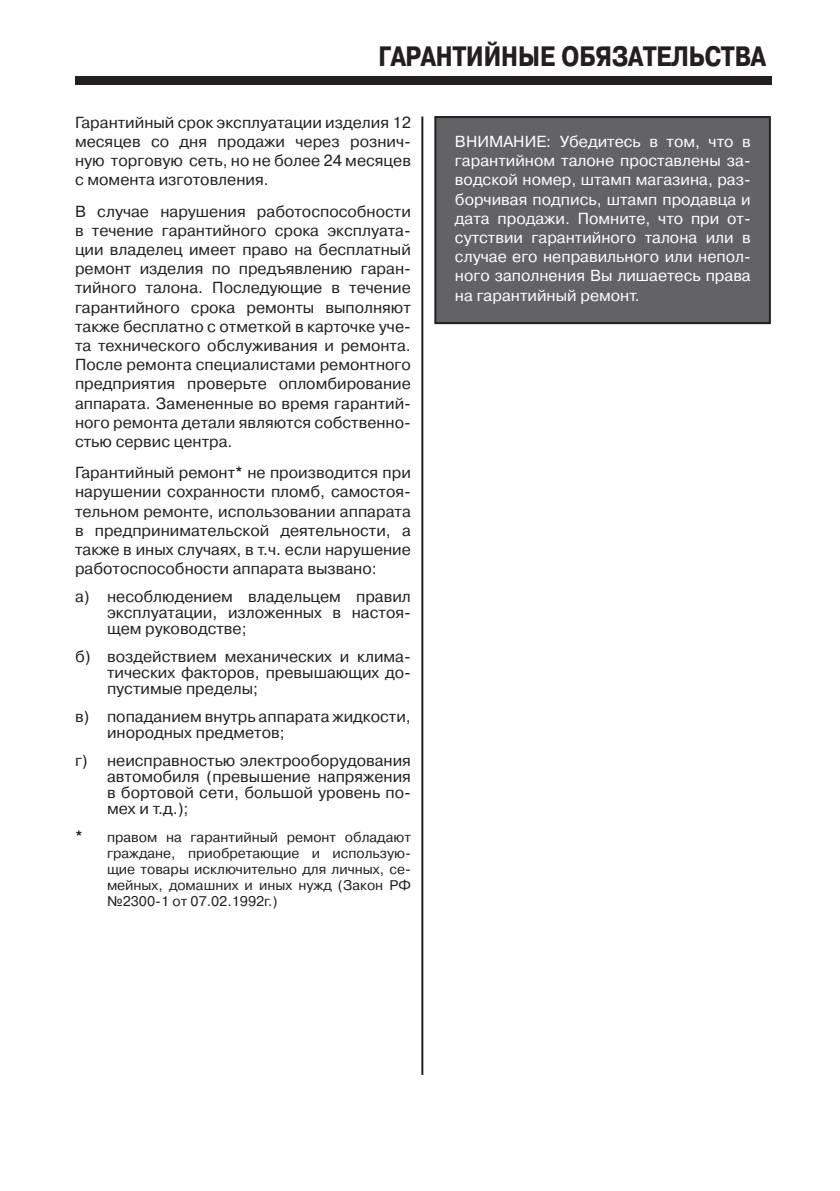
<style>
.page{position:relative;width:840px;height:1191px;background:#fff}
.page>*{position:absolute;margin:0;border:0;box-sizing:border-box;transform-origin:0 0}
.t1{font:700 28px "Pragmatica Cond C";color:#231f20}
.Text{font:16px/19.2px "Pragmatica C";color:#231f20;text-align:justify}
.Spisok_2{font:16px/16px "Pragmatica C";color:#231f20;text-align:justify}
.attention{font:16px/19.2px "Pragmatica C";color:#fff;text-align:justify}
.Spisok_2-2{font:14px/16px "Pragmatica C";color:#231f20;text-align:justify}
.s1{font-weight:700}
.s2{font-weight:700;font-size:16px}
</style>
<div class="page">
<div style="left:75px;top:76px;width:696px;height:8px;background:#231f20"></div>
<div style="left:435px;top:117px;width:334px;height:206px;background:#636366"></div>
<div style="left:434px;top:116px;width:336px;height:208px;border:2px solid #231f20"></div>
<hr style="left:421px;top:117px;width:2px;height:958px;background:#231f20">
<p class="t1" style="left:378px;top:41px;width:388px">гарантийные обязательства</p>
<p class="Text" style="left:75px;top:113px;width:337px">Гарантийный срок эксплуатации изделия 12 месяцев со дня продажи через рознич&shy;ную торговую сеть, но не более 24 месяцев с момента изготовления.</p>
<p class="Text" style="left:75px;top:202px;width:337px">В случае нарушения работоспособности в течение гарантийного срока эксплуата&shy;ции владелец имеет право на бесплатный ремонт изделия по предъявлению гаран&shy;тийного талона. Последующие в течение гарантийного срока ремонты выполняют также бесплатно с отметкой в карточке уче&shy;та технического обслуживания и ремонта.<br>После ремонта специалистами ремонтного предприятия проверьте опломбирование аппарата. Замененные во время гарантий&shy;ного ремонта детали являются собственно&shy;стью сервис центра.</p>
<p class="Text" style="left:75px;top:463px;width:337px">Гарантийный ремонт<span class="s1">*</span> не производится при нарушении сохранности пломб, самостоя&shy;тельном ремонте, использовании аппарата в предпринимательской деятельности, а также в иных случаях, в т.ч. если нарушение работоспособности аппарата вызвано:</p>
<p class="Spisok_2" style="left:107px;top:589px;width:305px;text-indent:-32px">а) несоблюдением владельцем правил эксплуатации, изложенных в настоя&shy;щем руководстве;</p>
<p class="Spisok_2" style="left:107px;top:649px;width:305px;text-indent:-32px">б) воздействием механических и клима&shy;тических факторов, превышающих до&shy;пустимые пределы;</p>
<p class="Spisok_2" style="left:107px;top:709px;width:305px;text-indent:-32px">в) попаданием внутрь аппарата жидкости, инородных предметов;</p>
<p class="Spisok_2" style="left:107px;top:753px;width:305px;text-indent:-32px">г) неисправностью электрооборудования автомобиля (превышение напряжения в бортовой сети, большой уровень по&shy;мех и т.д.);</p>
<p class="Spisok_2-2" style="left:107px;top:830px;width:305px;text-indent:-32px"><span class="s2">*</span> правом на гарантийный ремонт обладают граждане, приобретающие и использую&shy;щие товары исключительно для личных, се&shy;мейных, домашних и иных нужд (Закон РФ №2300-1 от 07.02.1992г.)</p>
<p class="attention" style="left:454px;top:132px;width:297px">ВНИМАНИЕ: Убедитесь в том, что в гарантийном талоне проставлены за&shy;водской номер, штамп магазина, раз&shy;борчивая подпись, штамп продавца и дата продажи. Помните, что при от&shy;сутствии гарантийного талона или в случае его неправильного или непол&shy;ного заполнения Вы лишаетесь права на гарантийный ремонт.</p>
</div>
